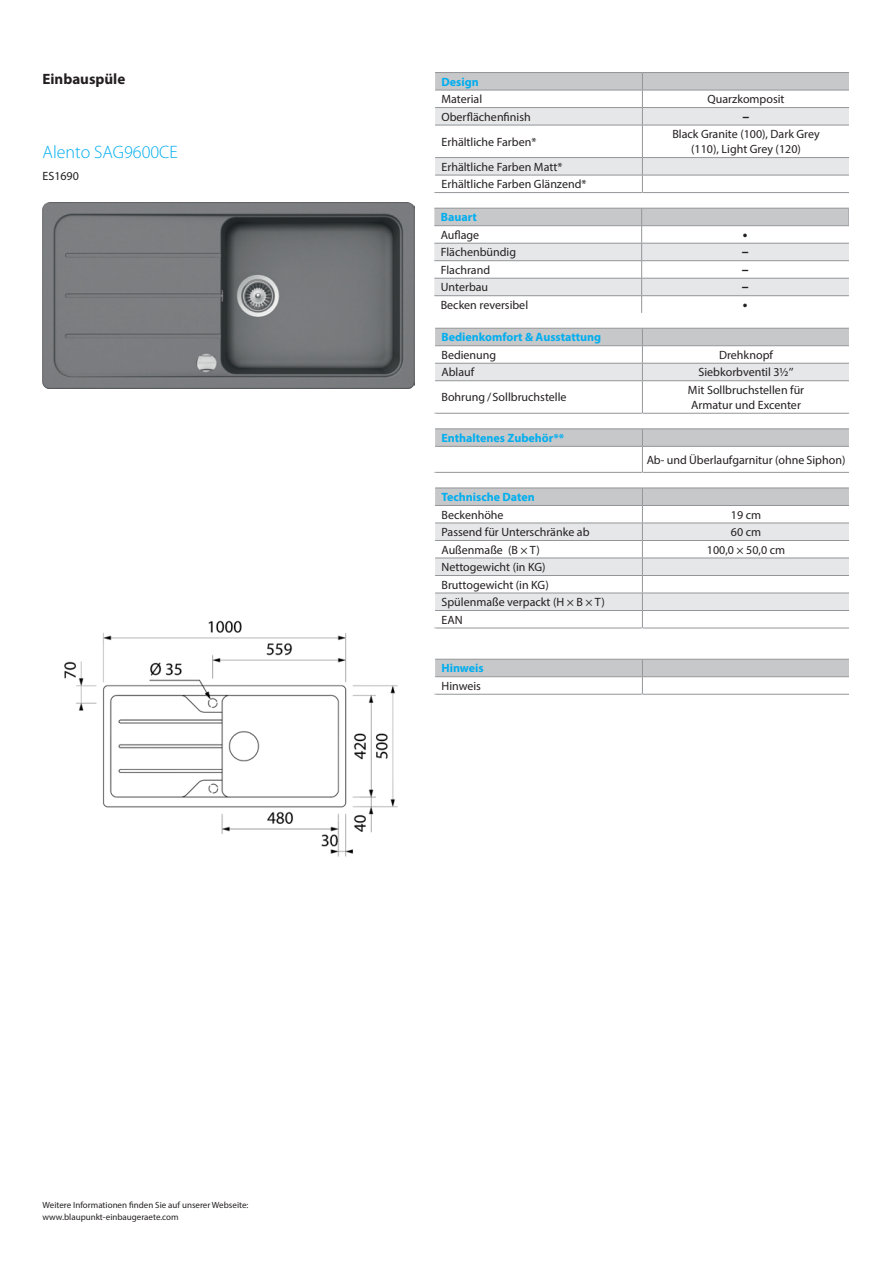
<style>
.page{position:relative;width:893px;height:1263px;background:#fff}
.page>*{position:absolute;margin:0;border:0;box-sizing:border-box;transform-origin:0 0}
.Merkmalsfolge-Modell{font:300 18px "Myriad Pro";color:#00aeef}
.Merkmalsfolge-Produu{font:700 15px "Myriad Pro";color:#231f20}
.Metadata-Wert{font:700 13.8px "Myriad Pro";color:#231f20}
.Metadata{font:12px "Myriad Pro";color:#231f20}
.Metadata-Wert-2{font:12px/15px "Myriad Pro";color:#231f20;text-align:center}
.Kopf{font:700 12px "Myriad Pro";color:#00aeef}
.Merkmalsfolge-Nummer{font:12px "Myriad Pro";color:#231f20}
.Absatz_erster{font:9px "Myriad Pro";color:#231f20}
.Absatz_letzter{font:9px "Myriad Pro";color:#231f20}
.s1{font-family:"Calibri"}
</style>
<div class="page">
<img style="left:64px;top:620px;width:334px;height:237px">
<img style="left:43px;top:203px;width:372px;height:186px">
<hr style="left:435px;top:72px;width:207px;height:1px;background:#939598">
<hr style="left:642px;top:72px;width:208px;height:1px;background:#939598">
<svg style="left:434px;top:73px;width:415px;height:120px"></svg>
<svg style="left:434px;top:208px;width:415px;height:105px"></svg>
<svg style="left:434px;top:328px;width:415px;height:86px"></svg>
<hr style="left:642px;top:345px;width:208px;height:1px;background:#939598">
<hr style="left:435px;top:428px;width:207px;height:1px;background:#939598">
<hr style="left:642px;top:428px;width:208px;height:1px;background:#939598">
<svg style="left:434px;top:429px;width:415px;height:44px"></svg>
<hr style="left:642px;top:446px;width:208px;height:1px;background:#939598">
<svg style="left:434px;top:488px;width:415px;height:141px"></svg>
<hr style="left:642px;top:505px;width:208px;height:1px;background:#939598">
<svg style="left:434px;top:659px;width:415px;height:36px"></svg>
<hr style="left:849px;top:72px;width:3px;height:1130px;background:#fff">
<p class="Merkmalsfolge-Produu" style="left:43px;top:69px;width:84px">Einbauspüle</p>
<p class="Merkmalsfolge-Modell" style="left:43px;top:141px;width:137px">Alento SAG9600CE</p>
<p class="Merkmalsfolge-Nummer" style="left:43px;top:169px;width:38px">ES1690</p>
<p class="Kopf" style="left:441px;top:74px;width:39px">Design</p>
<p class="Metadata" style="left:441px;top:92px;width:42px">Material</p>
<p class="Metadata-Wert-2" style="left:707px;top:92px;width:79px">Quarzkomposit</p>
<p class="Metadata" style="left:441px;top:109px;width:91px">Oberflächenfinish</p>
<p class="Metadata-Wert" style="left:743px;top:107px;width:8px">–</p>
<p class="Metadata" style="left:441px;top:134px;width:96px">Erhältliche Farben*</p>
<p class="Metadata-Wert-2" style="left:672px;top:127px;width:149px">Black Granite (100), Dark Grey (110), Light Grey (120)</p>
<p class="Metadata" style="left:441px;top:159px;width:122px">Erhältliche Farben Matt*</p>
<p class="Metadata" style="left:441px;top:177px;width:146px">Erhältliche Farben Glänzend*</p>
<p class="Kopf" style="left:441px;top:210px;width:38px">Bauart</p>
<p class="Metadata" style="left:441px;top:227px;width:40px">Auflage</p>
<p class="Metadata-Wert" style="left:743px;top:225px;width:6px">•</p>
<p class="Metadata" style="left:441px;top:245px;width:77px">Flächenbündig</p>
<p class="Metadata-Wert" style="left:742px;top:243px;width:8px">–</p>
<p class="Metadata" style="left:441px;top:262px;width:51px">Flachrand</p>
<p class="Metadata-Wert" style="left:742px;top:260px;width:8px">–</p>
<p class="Metadata" style="left:441px;top:280px;width:49px">Unterbau</p>
<p class="Metadata-Wert" style="left:742px;top:278px;width:8px">–</p>
<p class="Metadata" style="left:441px;top:298px;width:89px">Becken reversibel</p>
<p class="Metadata-Wert" style="left:743px;top:295px;width:6px">•</p>
<p class="Kopf" style="left:441px;top:330px;width:161px">Bedienkomfort &amp; Ausstattung</p>
<p class="Metadata" style="left:441px;top:348px;width:56px">Bedienung</p>
<p class="Metadata-Wert-2" style="left:719px;top:347px;width:55px">Drehknopf</p>
<p class="Metadata" style="left:441px;top:365px;width:34px">Ablauf</p>
<p class="Metadata-Wert-2" style="left:699px;top:365px;width:96px">Siebkorbventil 3½<span class="s1">″</span></p>
<p class="Metadata" style="left:441px;top:390px;width:127px">Bohrung / Sollbruchstelle</p>
<p class="Metadata-Wert-2" style="left:688px;top:382px;width:118px;text-align:left">Mit Sollbruchstellen für<br>Armatur und Excenter</p>
<p class="Kopf" style="left:441px;top:430px;width:124px">Enthaltenes Zubehör**</p>
<p class="Metadata-Wert-2" style="left:647px;top:452px;width:200px">Ab- und Überlaufgarnitur (ohne Siphon)</p>
<p class="Kopf" style="left:441px;top:489px;width:95px">Technische Daten</p>
<p class="Metadata" style="left:441px;top:507px;width:64px">Beckenhöhe</p>
<p class="Metadata-Wert-2" style="left:731px;top:507px;width:32px">19 cm</p>
<p class="Metadata" style="left:441px;top:525px;width:150px">Passend für Unterschränke ab</p>
<p class="Metadata-Wert-2" style="left:731px;top:524px;width:32px">60 cm</p>
<p class="Metadata" style="left:441px;top:542px;width:100px">Außenmaße (B × T)</p>
<p class="Metadata-Wert-2" style="left:707px;top:542px;width:80px">100,0 × 50,0 cm</p>
<p class="Metadata" style="left:441px;top:560px;width:106px">Nettogewicht (in KG)</p>
<p class="Metadata" style="left:441px;top:577px;width:109px">Bruttogewicht (in KG)</p>
<p class="Metadata" style="left:441px;top:595px;width:165px">Spülenmaße verpackt (H × B × T)</p>
<p class="Metadata" style="left:441px;top:612px;width:23px">EAN</p>
<p class="Kopf" style="left:441px;top:661px;width:44px">Hinweis</p>
<p class="Metadata" style="left:441px;top:678px;width:41px">Hinweis</p>
<p class="Absatz_erster" style="left:43px;top:1200px;width:207px">Weitere Informationen finden Sie auf unserer Webseite:</p>
<p class="Absatz_letzter" style="left:43px;top:1212px;width:138px">www.blaupunkt-einbaugeraete.com</p>
</div>
